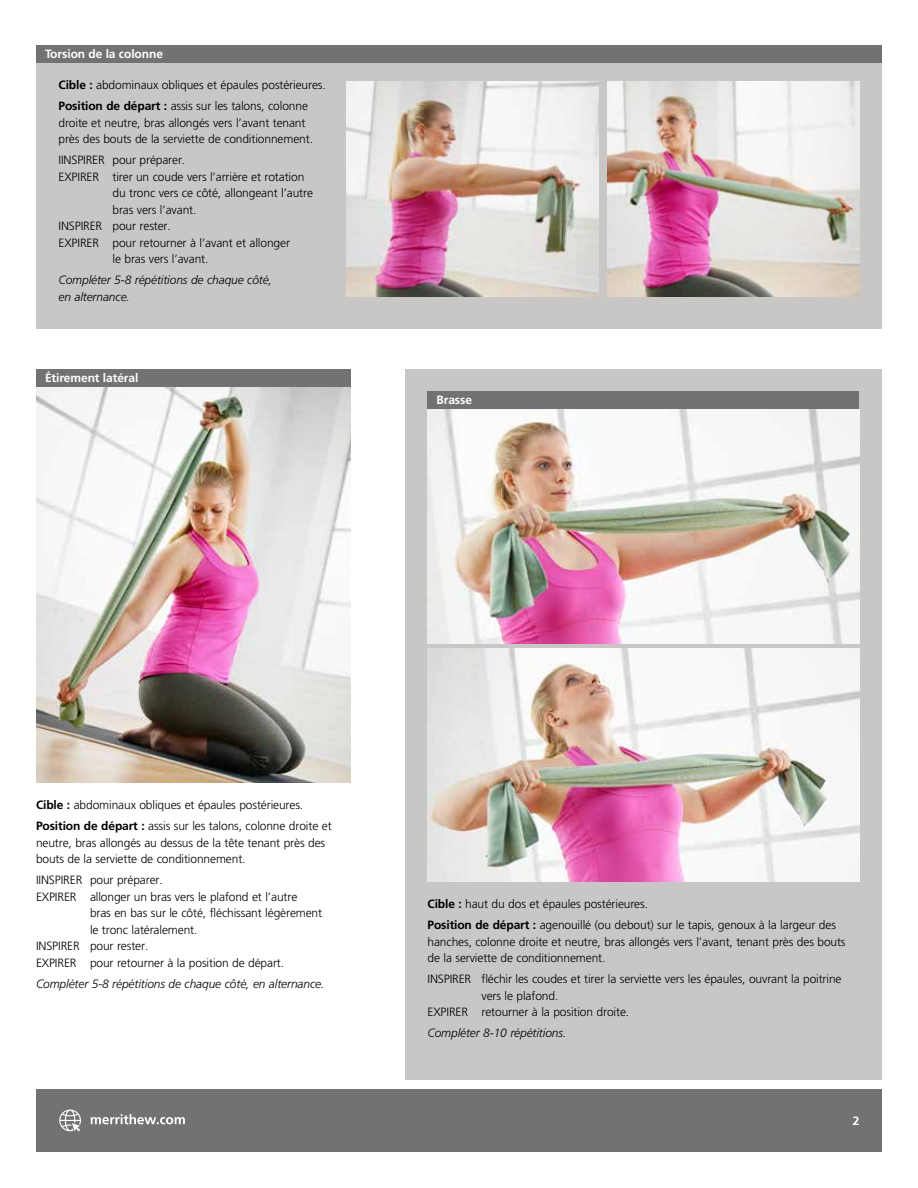
<style>
.page{position:relative;width:918px;height:1188px;background:#fff}
.page>*{position:absolute;margin:0;border:0;box-sizing:border-box;transform-origin:0 0}
.t1{font:300 12px/21px "Frutiger LT Std";letter-spacing:-.01em;color:#000}
.t2{font:italic 300 12px/16.5px "Frutiger LT Std";letter-spacing:-.01em;color:#000}
.t3{font:700 12px "Frutiger LT Std";letter-spacing:-.005em;color:#fff}
.s1{font-weight:700}
</style>
<div class="page">
<div style="left:36px;top:1089px;width:846px;height:63px;background:#727271"></div>
<svg style="left:59px;top:1110px;width:22px;height:21px"></svg>
<svg style="left:91px;top:1114px;width:94px;height:10px"></svg>
<div style="left:405px;top:369px;width:477px;height:711px;background:#c9c6c6"></div>
<div style="left:36px;top:45px;width:846px;height:283px;background:#c9c6c6"></div>
<img style="left:36px;top:387px;width:315px;height:396px">
<div style="left:36px;top:45px;width:846px;height:18px;background:#727271"></div>
<div style="left:36px;top:369px;width:315px;height:18px;background:#727271"></div>
<div style="left:428px;top:392px;width:432px;height:18px;background:#727271"></div>
<img style="left:428px;top:410px;width:432px;height:234px">
<img style="left:428px;top:648px;width:432px;height:234px">
<img style="left:608px;top:81px;width:252px;height:216px">
<img style="left:346px;top:81px;width:252px;height:216px">
<p class="t3" style="left:45px;top:47px;width:120px">Torsion de la colonne</p>
<p class="t1" style="left:58px;top:75px;width:269px"><span class="s1">Cible :</span> abdominaux obliques et épaules postérieures.<br><span class="s1">Position de départ :</span> assis sur les talons, colonne</p>
<p class="t1" style="left:58px;top:115px;width:256px;line-height:16.5px">droite et neutre, bras allongés vers l’avant tenant près des bouts de la serviette de conditionnement.</p>
<p class="t1" style="left:58px;top:150px;width:128px">IINSPIRER pour préparer.</p>
<p class="t1" style="left:58px;top:166px;width:247px">EXPIRER tirer un coude vers l’arrière et rotation</p>
<p class="t1" style="left:112px;top:183px;width:202px">du tronc vers ce côté, allongeant l’autre</p>
<p class="t1" style="left:112px;top:199px;width:85px">bras vers l’avant.</p>
<p class="t1" style="left:58px;top:216px;width:114px">INSPIRER pour rester.</p>
<p class="t1" style="left:58px;top:232px;width:233px">EXPIRER pour retourner à l’avant et allonger</p>
<p class="t1" style="left:112px;top:249px;width:97px">le bras vers l’avant.</p>
<p class="t2" style="left:58px;top:272px;width:215px">Compléter 5-8 répétitions de chaque côté, en alternance.</p>
<p class="t3" style="left:45px;top:371px;width:95px">Étirement latéral</p>
<p class="t3" style="left:436px;top:393px;width:37px">Brasse</p>
<p class="t1" style="left:36px;top:795px;width:297px"><span class="s1">Cible :</span> abdominaux obliques et épaules postérieures.<br><span class="s1">Position de départ :</span> assis sur les talons, colonne droite et</p>
<p class="t1" style="left:36px;top:835px;width:291px;line-height:16.5px">neutre, bras allongés au dessus de la tête tenant près des bouts de la serviette de conditionnement.</p>
<p class="t1" style="left:36px;top:870px;width:128px">IINSPIRER pour préparer.</p>
<p class="t1" style="left:36px;top:886px;width:263px">EXPIRER allonger un bras vers le plafond et l’autre</p>
<p class="t1" style="left:90px;top:903px;width:234px">bras en bas sur le côté, fléchissant légèrement</p>
<p class="t1" style="left:90px;top:919px;width:109px">le tronc latéralement.</p>
<p class="t1" style="left:36px;top:936px;width:114px">INSPIRER pour rester.</p>
<p class="t1" style="left:36px;top:952px;width:250px">EXPIRER pour retourner à la position de départ.</p>
<p class="t2" style="left:36px;top:976px;width:290px">Compléter 5-8 répétitions de chaque côté, en alternance.</p>
<p class="t1" style="left:428px;top:894px;width:410px"><span class="s1">Cible :</span> haut du dos et épaules postérieures.<br><span class="s1">Position de départ :</span> agenouillé (ou debout) sur le tapis, genoux à la largeur des</p>
<p class="t1" style="left:428px;top:934px;width:420px;line-height:16.5px">hanches, colonne droite et neutre, bras allongés vers l’avant, tenant près des bouts de la serviette de conditionnement.</p>
<p class="t1" style="left:428px;top:969px;width:416px">INSPIRER fléchir les coudes et tirer la serviette vers les épaules, ouvrant la poitrine</p>
<p class="t1" style="left:482px;top:985px;width:78px">vers le plafond.</p>
<p class="t1" style="left:428px;top:1002px;width:203px">EXPIRER retourner à la position droite.</p>
<p class="t2" style="left:428px;top:1025px;width:140px">Compléter 8-10 répétitions.</p>
<p class="t3" style="left:853px;top:1114px;width:8px">2</p>
</div>
